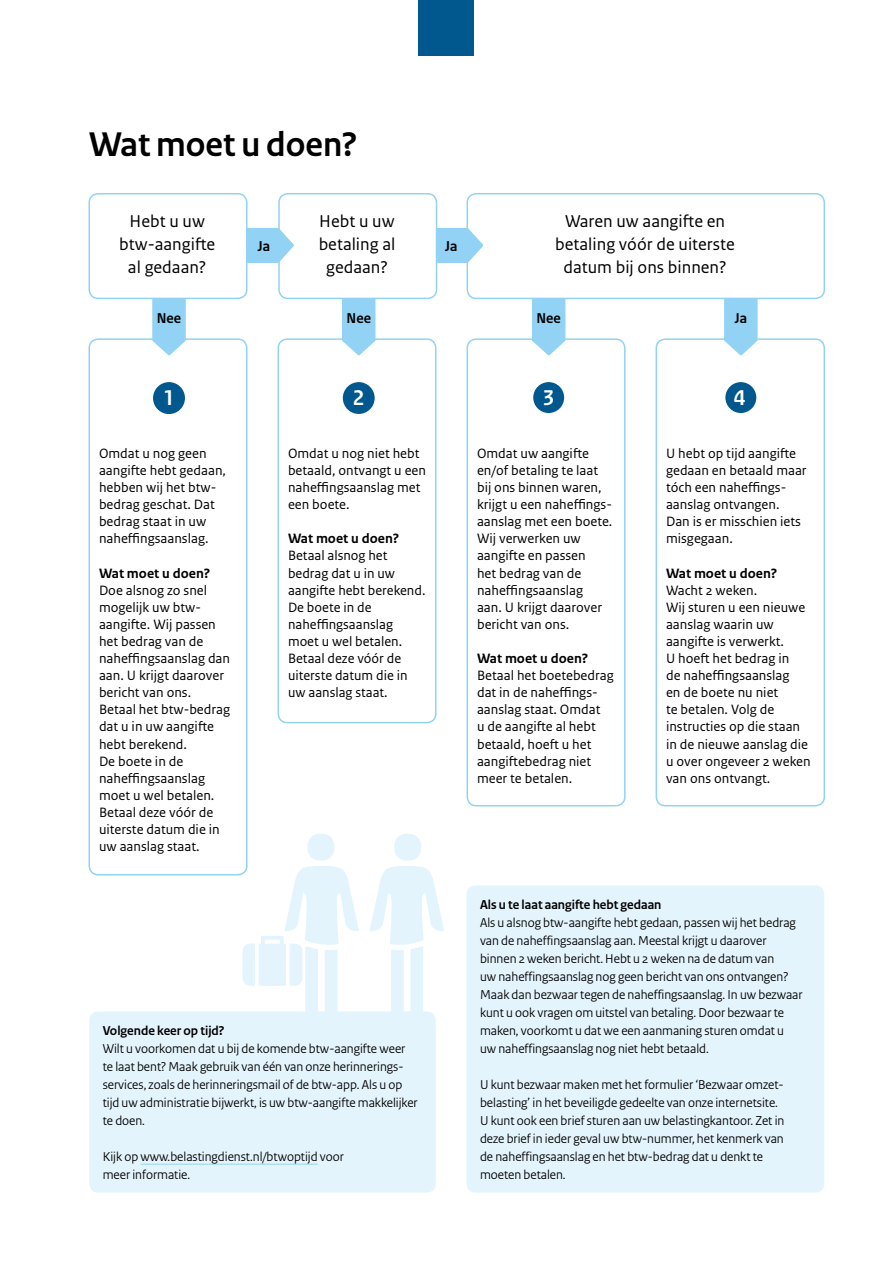
<style>
.page{position:relative;width:893px;height:1263px;background:#fff}
.page>*{position:absolute;margin:0;border:0;box-sizing:border-box;transform-origin:0 0}
.t1{font:700 36px "Rijksoverheid Sans Heading";color:#000}
.t2{font:700 22.5px "Rijksoverheid Sans Heading";color:#fff}
.t3{font:18px/22.5px "Rijksoverheid Sans Text";color:#000;text-align:center}
.t4{font:700 15px "Rijksoverheid Sans Heading";color:#000}
.t5{font:14.25px/17.1px "Rijksoverheid Sans Text";color:#000}
.t6{font:700 14.25px "Rijksoverheid Sans Text";color:#000}
.t7{font:13.5px/18px "Rijksoverheid Sans Heading";color:#000}
.t8{font:700 13.5px "Rijksoverheid Sans Heading";color:#000}
</style>
<div class="page">
<div style="left:419px;top:0;width:55px;height:55px;background:#00588e"></div>
<div style="left:277px;top:338px;width:159px;height:385px;border:2px solid #92d2f4;border-radius:9px"></div>
<div style="left:466px;top:338px;width:159px;height:468px;border:2px solid #92d2f4;border-radius:9px"></div>
<div style="left:655px;top:338px;width:170px;height:468px;border:2px solid #92d2f4;border-radius:9px"></div>
<div style="left:88px;top:338px;width:159px;height:537px;border:2px solid #92d2f4;border-radius:9px"></div>
<svg style="left:152px;top:299px;width:34px;height:56px;background:#a0d8f5"></svg>
<svg style="left:342px;top:299px;width:33px;height:56px;background:#9fd7f5"></svg>
<svg style="left:532px;top:299px;width:33px;height:56px;background:#9ed7f5"></svg>
<svg style="left:724px;top:299px;width:34px;height:56px;background:#a0d8f5"></svg>
<div style="left:153px;top:382px;width:32px;height:32px;background:#00588e;border-radius:50%"></div>
<div style="left:343px;top:382px;width:32px;height:32px;background:#00588e;border-radius:50%"></div>
<div style="left:533px;top:382px;width:31px;height:31px;background:#00588e;border-radius:50%"></div>
<div style="left:725px;top:382px;width:31px;height:31px;background:#00588e;border-radius:50%"></div>
<div style="left:89px;top:1011px;width:347px;height:181px;background:#e4f4fc;border-radius:9px"></div>
<hr style="left:141px;top:1164px;width:177px;height:1px;background:#92d2f4">
<div style="left:466px;top:885px;width:358px;height:308px;background:#e4f4fc;border-radius:9px"></div>
<div style="left:466px;top:193px;width:359px;height:106px;border:2px solid #92d2f4;border-radius:9px"></div>
<svg style="left:437px;top:228px;width:46px;height:35px;background:#a3d9f5"></svg>
<div style="left:278px;top:193px;width:159px;height:106px;border:2px solid #92d2f4;border-radius:9px"></div>
<svg style="left:248px;top:228px;width:46px;height:35px"></svg>
<div style="left:88px;top:193px;width:160px;height:106px;border:2px solid #92d2f4;border-radius:9px"></div>
<div style="left:394px;top:834px;width:27px;height:27px;background:#e4f4fc;border-radius:50%"></div>
<svg style="left:370px;top:866px;width:74px;height:147px"></svg>
<div style="left:307px;top:834px;width:27px;height:27px;background:#e4f4fc;border-radius:50%"></div>
<svg style="left:243px;top:866px;width:116px;height:146px"></svg>
<h1 class="t1" style="left:89px;top:124px;width:270px">Wat moet u doen?</h1>
<p class="t3" style="left:119px;top:211px;width:98px">Hebt u uw btw-aangifte al gedaan?</p>
<p class="t4" style="left:258px;top:237px;width:14px">Ja</p>
<p class="t3" style="left:319px;top:211px;width:78px">Hebt u uw betaling al gedaan?</p>
<p class="t4" style="left:445px;top:237px;width:14px">Ja</p>
<p class="t3" style="left:555px;top:211px;width:181px">Waren uw aangifte en betaling vóór de uiterste datum bij ons binnen?</p>
<p class="t4" style="left:157px;top:309px;width:26px">Nee</p>
<p class="t4" style="left:347px;top:309px;width:26px">Nee</p>
<p class="t4" style="left:536px;top:309px;width:26px">Nee</p>
<p class="t4" style="left:735px;top:309px;width:14px">Ja</p>
<h2 class="t2" style="left:163px;top:385px;width:13px">1</h2>
<h2 class="t2" style="left:353px;top:385px;width:13px">2</h2>
<h2 class="t2" style="left:543px;top:385px;width:13px">3</h2>
<h2 class="t2" style="left:734px;top:385px;width:13px">4</h2>
<p class="t5" style="left:99px;top:445px;width:129px">Omdat u nog geen aangifte hebt gedaan, hebben wij het btw&shy;bedrag geschat. Dat bedrag staat in uw naheffingsaanslag.</p>
<p class="t6" style="left:99px;top:565px;width:113px">Wat moet u doen?</p>
<p class="t5" style="left:99px;top:582px;width:133px">Doe alsnog zo snel mogelijk uw btw&shy;aangifte. Wij passen het bedrag van de naheffingsaanslag dan aan. U krijgt daarover bericht van ons.<br>Betaal het btw-bedrag dat u in uw aangifte hebt berekend.<br>De boete in de naheffingsaanslag moet u wel betalen.<br>Betaal deze vóór de uiterste datum die in uw aanslag staat.</p>
<p class="t5" style="left:288px;top:445px;width:140px">Omdat u nog niet hebt betaald, ontvangt u een naheffingsaanslag met een boete.</p>
<p class="t6" style="left:288px;top:531px;width:113px">Wat moet u doen?</p>
<p class="t5" style="left:288px;top:547px;width:139px">Betaal alsnog het bedrag dat u in uw aangifte hebt berekend.<br>De boete in de naheffingsaanslag moet u wel betalen.<br>Betaal deze vóór de uiterste datum die in uw aanslag staat.</p>
<p class="t8" style="left:103px;top:1023px;width:123px">Volgende keer op tijd?</p>
<p class="t7" style="left:103px;top:1040px;width:317px">Wilt u voorkomen dat u bij de komende btw-aangifte weer te laat bent? Maak gebruik van één van onze herinnerings&shy;services, zoals de herinneringsmail of de btw-app. Als u op tijd uw administratie bijwerkt, is uw btw-aangifte makkelijker te doen.</p>
<p class="t7" style="left:103px;top:1148px;width:243px">Kijk op www.belastingdienst.nl/btwoptijd voor meer informatie.</p>
<p class="t5" style="left:477px;top:445px;width:137px">Omdat uw aangifte en/of betaling te laat bij ons binnen waren, krijgt u een naheffings&shy;aanslag met een boete.<br>Wij verwerken uw aangifte en passen<br>het bedrag van de naheffingsaanslag<br>aan. U krijgt daarover bericht van ons.</p>
<p class="t6" style="left:477px;top:650px;width:113px">Wat moet u doen?</p>
<p class="t5" style="left:477px;top:667px;width:138px">Betaal het boetebedrag dat in de naheffings&shy;aanslag staat. Omdat<br>u de aangifte al hebt betaald, hoeft u het aangiftebedrag niet meer te betalen.</p>
<p class="t5" style="left:666px;top:445px;width:142px">U hebt op tijd aangifte gedaan en betaald maar tóch een naheffings&shy;aanslag ontvangen.<br>Dan is er misschien iets misgegaan.</p>
<p class="t6" style="left:666px;top:565px;width:113px">Wat moet u doen?</p>
<p class="t5" style="left:666px;top:582px;width:146px">Wacht 2 weken.<br>Wij sturen u een nieuwe aanslag waarin uw aangifte is verwerkt.<br>U hoeft het bedrag in<br>de naheffingsaanslag<br>en de boete nu niet<br>te betalen. Volg de instructies op die staan in de nieuwe aanslag die u over ongeveer 2 weken van ons ontvangt.</p>
<p class="t8" style="left:480px;top:897px;width:183px">Als u te laat aangifte hebt gedaan</p>
<p class="t7" style="left:480px;top:914px;width:324px">Als u alsnog btw-aangifte hebt gedaan, passen wij het bedrag van de naheffingsaanslag aan. Meestal krijgt u daarover binnen 2 weken bericht. Hebt u 2 weken na de datum van<br>uw naheffingsaanslag nog geen bericht van ons ontvangen?<br>Maak dan bezwaar tegen de naheffingsaanslag. In uw bezwaar kunt u ook vragen om uitstel van betaling. Door bezwaar te maken, voorkomt u dat we een aanmaning sturen omdat u uw naheffingsaanslag nog niet hebt betaald.</p>
<p class="t7" style="left:480px;top:1076px;width:306px">U kunt bezwaar maken met het formulier ‘Bezwaar omzet&shy;belasting’ in het beveiligde gedeelte van onze internetsite.<br>U kunt ook een brief sturen aan uw belastingkantoor. Zet in deze brief in ieder geval uw btw-nummer, het kenmerk van de naheffingsaanslag en het btw-bedrag dat u denkt te moeten betalen.</p>
</div>
